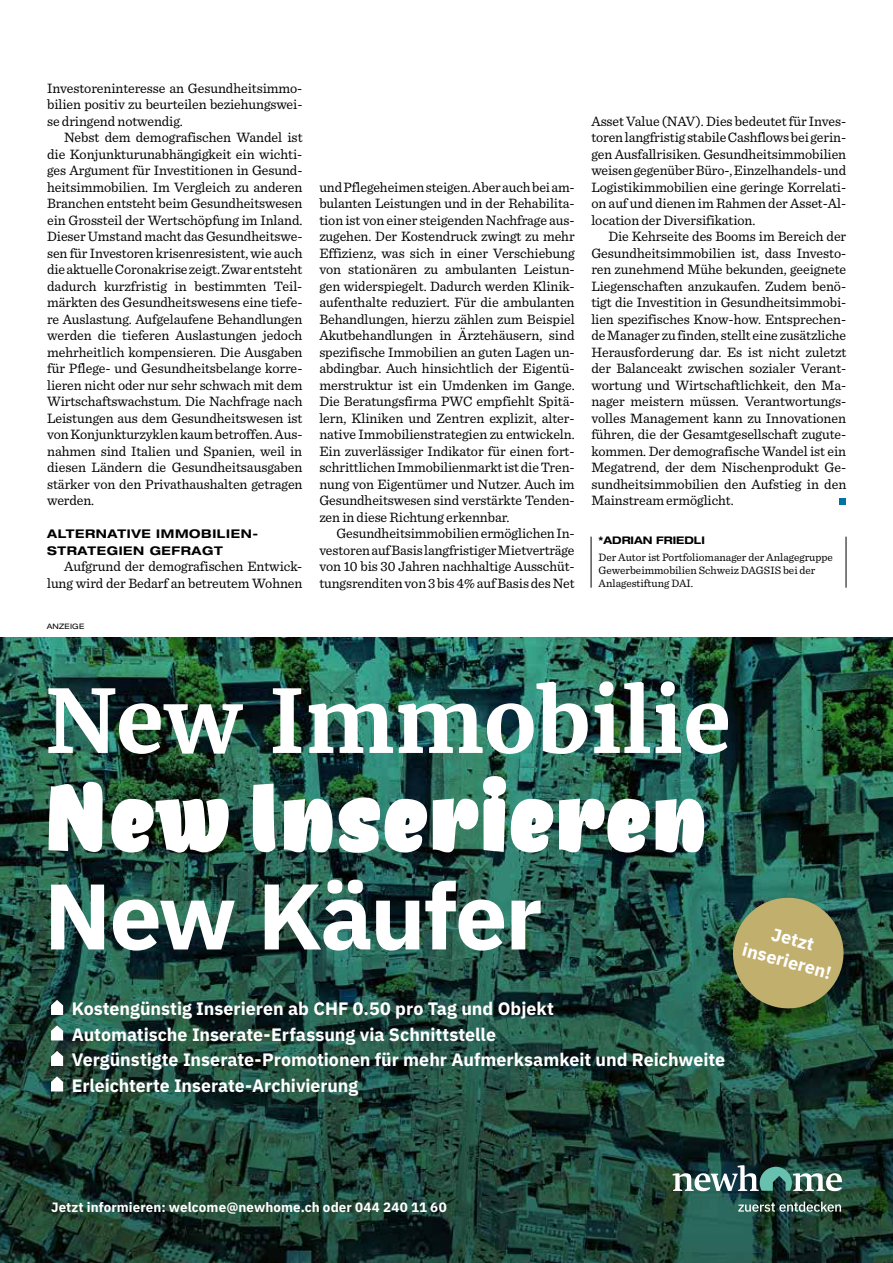
<style>
.page{position:relative;width:893px;height:1263px;background:#fff}
.page>*{position:absolute;margin:0;border:0;box-sizing:border-box;transform-origin:0 0}
.t1{font:800 93px "Arturo Demo";letter-spacing:.02em;color:#fff;scale:.75 1}
.t2{font:700 93px "IBM Plex Sans";letter-spacing:-.025em;color:#fff}
.t3{font:700 87px "Merriweather";color:#fff}
.t4{font:700 18px/25.5px "IBM Plex Sans";color:#fff}
.t5{font:14.25px/16.5px "Sentinel";letter-spacing:-.005em;color:#000;text-align:justify}
.t6{font:700 13.5px "IBM Plex Sans";letter-spacing:.01em;color:#fff}
.t7{font:700 expanded 12px/16.5px "Helvetica Neue LT Std";letter-spacing:.05em;color:#000}
.t8{font:11.25px/12.8px "Sentinel";color:#000}
.t9{font:700 expanded 10.5px "Helvetica Neue LT Std";color:#000}
.t10{font:expanded 7.5px "Helvetica Neue LT Std";letter-spacing:.025em;color:#000}
</style>
<div class="page">
<svg style="left:840px;top:499px;width:6px;height:6px"></svg>
<hr style="left:591px;top:537px;width:1px;height:51px;background:#000">
<hr style="left:846px;top:537px;width:1px;height:51px;background:#000">
<img style="left:0;top:638px;width:893px;height:625px">
<svg style="left:51px;top:1000px;width:12px;height:15px"></svg>
<svg style="left:51px;top:1025px;width:12px;height:15px"></svg>
<svg style="left:51px;top:1051px;width:12px;height:15px"></svg>
<svg style="left:51px;top:1076px;width:12px;height:15px"></svg>
<svg style="left:673px;top:1165px;width:169px;height:26px"></svg>
<svg style="left:738px;top:1201px;width:103px;height:11px"></svg>
<div style="left:739px;top:903px;width:120px;height:121px;background:#000;opacity:.25"></div>
<svg style="left:727px;top:892px;width:122px;height:122px;background:#858758"></svg>
<p class="t5" style="left:47px;top:79px;width:257px">Investoreninteresse an Gesundheitsimmo&shy;bilien positiv zu beurteilen beziehungswei&shy;se dringend notwendig.</p>
<p class="t5" style="left:47px;top:128px;width:257px;text-indent:17px">Nebst dem demografischen Wandel ist die Konjunkturunabhängigkeit ein wichti&shy;ges Argument für Investitionen in Gesund&shy;heitsimmobilien. Im Vergleich zu anderen Branchen entsteht beim Gesundheitswesen ein Grossteil der Wertschöpfung im Inland.<br>Dieser Umstand macht das Gesundheitswe&shy;sen für Investoren krisenresistent, wie auch die aktuelle Coronakrise zeigt. Zwar entsteht dadurch kurzfristig in bestimmten Teil&shy;märkten des Gesundheitswesens eine tiefe&shy;re Auslastung. Aufgelaufene Behandlungen werden die tieferen Auslastungen jedoch mehrheitlich kompensieren. Die Ausgaben für Pflege- und Gesundheitsbelange korre&shy;lieren nicht oder nur sehr schwach mit dem Wirtschaftswachstum. Die Nachfrage nach Leistungen aus dem Gesundheitswesen ist von Konjunkturzyklen kaum betroffen. Aus&shy;nahmen sind Italien und Spanien, weil in diesen Ländern die Gesundheitsausgaben stärker von den Privathaushalten getragen werden.</p>
<p class="t7" style="left:47px;top:525px;width:211px">ALTERNATIVE IMMOBILIEN-<br>STRATEGIEN GEFRAGT</p>
<p class="t5" style="left:47px;top:557px;width:257px;text-align:right">Aufgrund der demografischen Entwick&shy;lung wird der Bedarf an betreutem Wohnen</p>
<p class="t10" style="left:47px;top:621px;width:39px">ANZEIGE</p>
<p class="t5" style="left:319px;top:178px;width:257px">und Pflegeheimen steigen. Aber auch bei am&shy;bulanten Leistungen und in der Rehabilita&shy;tion ist von einer steigenden Nachfrage aus&shy;zugehen. Der Kostendruck zwingt zu mehr Effizienz, was sich in einer Verschiebung von stationären zu ambulanten Leistun&shy;gen widerspiegelt. Dadurch werden Klinik&shy;aufenthalte reduziert. Für die ambulanten Behandlungen, hierzu zählen zum Beispiel Akutbehandlungen in Ärztehäusern, sind spezifische Immobilien an guten Lagen un&shy;abdingbar. Auch hinsichtlich der Eigentü&shy;merstruktur ist ein Umdenken im Gange.<br>Die Beratungsfirma PWC empfiehlt Spitä&shy;lern, Kliniken und Zentren explizit, alter&shy;native Immobilienstrategien zu entwickeln.<br>Ein zuverlässiger Indikator für einen fort&shy;schrittlichen Immobilienmarkt ist die Tren&shy;nung von Eigentümer und Nutzer. Auch im Gesundheitswesen sind verstärkte Tenden&shy;zen in diese Richtung erkennbar.</p>
<p class="t5" style="left:319px;top:524px;width:257px;text-indent:17px">Gesundheitsimmobilien ermöglichen In&shy;vestoren auf Basis langfristiger Mietverträge von 10 bis 30 Jahren nachhaltige Ausschüt&shy;tungsrenditen von 3 bis 4% auf Basis des Net</p>
<p class="t5" style="left:591px;top:112px;width:256px">Asset Value (NAV). Dies bedeutet für Inves&shy;toren langfristig stabile Cashflows bei gerin&shy;gen Ausfallrisiken. Gesundheitsimmobilien weisen gegenüber Büro-, Einzelhandels- und Logistikimmobilien eine geringe Korrelati&shy;on auf und dienen im Rahmen der Asset-Al&shy;location der Diversifikation.</p>
<p class="t5" style="left:591px;top:227px;width:257px;text-indent:17px">Die Kehrseite des Booms im Bereich der Gesundheitsimmobilien ist, dass Investo&shy;ren zunehmend Mühe bekunden, geeignete Liegenschaften anzukaufen. Zudem benö&shy;tigt die Investition in Gesundheitsimmobi&shy;lien spezifisches Know-how. Entsprechen&shy;de Manager zu finden, stellt eine zusätzliche Herausforderung dar. Es ist nicht zuletzt der Balanceakt zwischen sozialer Verant&shy;wortung und Wirtschaftlichkeit, den Ma&shy;nager meistern müssen. Verantwortungs&shy;volles Management kann zu Innovationen führen, die der Gesamtgesellschaft zugute&shy;kommen. Der demografische Wandel ist ein Megatrend, der dem Nischenprodukt Ge&shy;sundheitsimmobilien den Aufstieg in den Mainstream ermöglicht.</p>
<p class="t9" style="left:598px;top:534px;width:108px">*ADRIAN FRIEDLI</p>
<p class="t8" style="left:598px;top:550px;width:236px">Der Autor ist Portfoliomanager der Anlagegruppe<br>Gewerbeimmobilien Schweiz DAGSIS bei der<br>Anlagestiftung DAI.</p>
<h2 class="t3" style="left:46px;top:666px;width:687px">New Immobilie</h2>
<h1 class="t1" style="left:46px;top:757px;width:883px">New Inserieren</h1>
<h1 class="t2" style="left:44px;top:842px;width:500px">New Käufer</h1>
<p class="t4" style="left:72px;top:994px;width:655px">Kostengünstig Inserieren ab CHF 0.50 pro Tag und Objekt<br>Automatische Inserate-Erfassung via Schnittstelle<br>Vergünstigte Inserate-Promotionen für mehr Aufmerksamkeit und Reichweite Erleichterte Inserate-Archivierung</p>
<p class="t4" style="left:752px;top:915px;width:93px;line-height:22.5px;text-align:center;rotate:15deg">Jetzt inserieren!</p>
<p class="t6" style="left:51px;top:1197px;width:397px">Jetzt informieren: welcome@newhome.ch oder 044 240 11 60</p>
</div>
